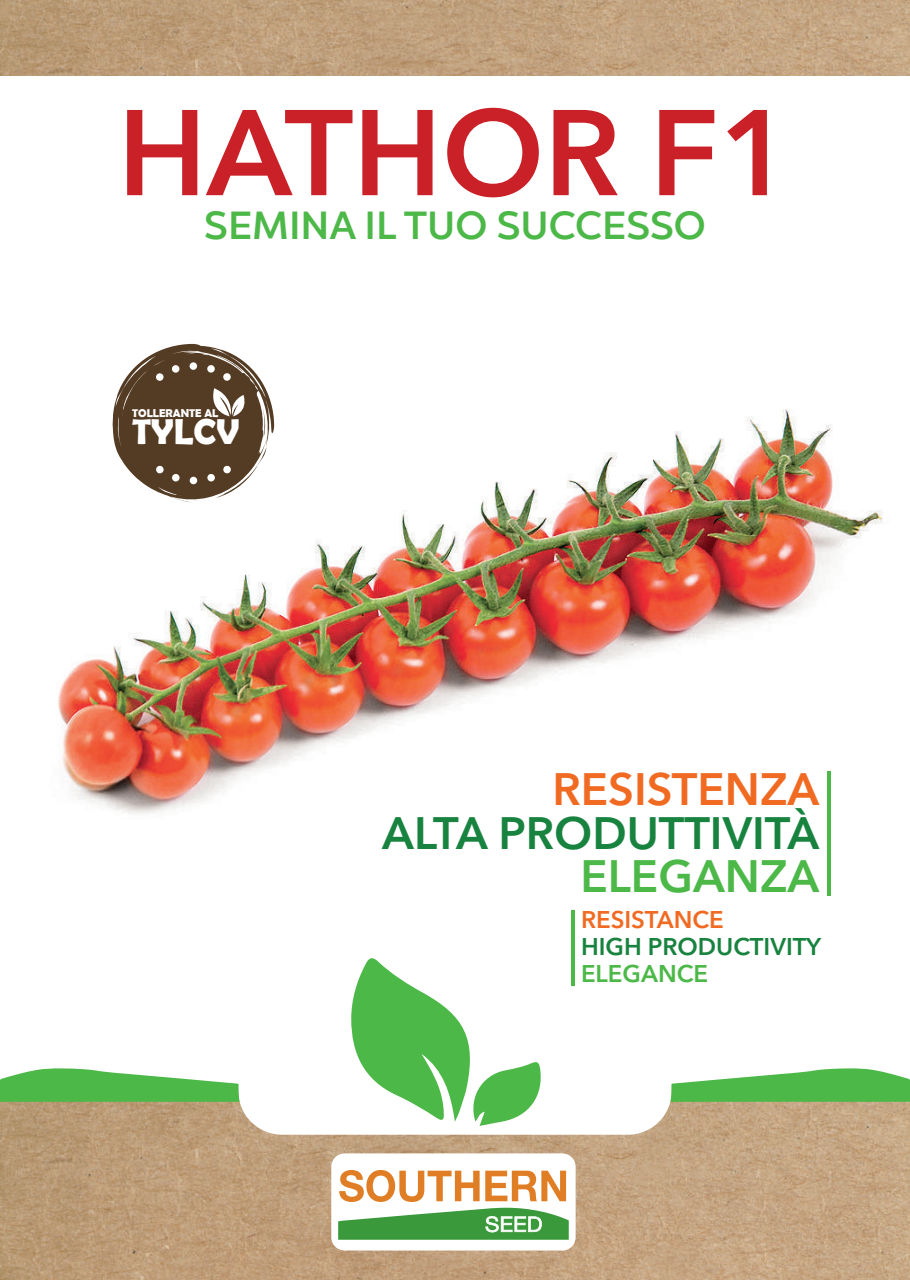
<style>
.page{position:relative;width:910px;height:1280px;background:#fff}
.page>*{position:absolute;margin:0;border:0;box-sizing:border-box;transform-origin:0 0}
.t1{font:600 120.3px "Avenir Next LT Pro";color:#ca2128}
.t2{font:600 45px "Avenir Next LT Pro";color:#18823f}
.t3{font:600 45px "Avenir Next LT Pro";color:#f16a22}
.t4{font:600 45px "Avenir Next LT Pro";color:#4cb848}
.t5{font:500 39px "Chronica Pro";color:#4cb848}
.t6{font:700 36.15px "Berlin Sans FB Demi";color:#fff}
.t7{font:600 24px "Avenir Next LT Pro";color:#18823f}
.t8{font:600 24px "Avenir Next LT Pro";color:#f16a22}
.t9{font:600 24px "Avenir Next LT Pro";color:#4cb848}
.t10{font:700 11.4px "Berlin Sans FB Demi";color:#fff}
</style>
<div class="page">
<img style="left:0;top:1102px;width:910px;height:178px">
<img style="left:0;top:0;width:910px;height:75px">
<div style="left:238px;top:1004px;width:434px;height:131px;background:#fff;border-radius:44px"></div>
<svg style="left:670px;top:1068px;width:240px;height:34px"></svg>
<svg style="left:0;top:1068px;width:240px;height:34px"></svg>
<img style="left:58px;top:343px;width:825px;height:471px">
<div style="left:331px;top:1153px;width:245px;height:97px;background:#fff;border-radius:13px"></div>
<svg style="left:339px;top:1170px;width:227px;height:32px"></svg>
<svg style="left:338px;top:1208px;width:231px;height:32px"></svg>
<svg style="left:351px;top:958px;width:190px;height:168px"></svg>
<hr style="left:827px;top:771px;width:4px;height:125px;background:#4cb848">
<hr style="left:571px;top:910px;width:4px;height:75px;background:#4cb848">
<svg style="left:112px;top:344px;width:162px;height:159px"></svg>
<h1 class="t1" style="left:118px;top:80px;width:676px">HATHOR F1</h1>
<p class="t5" style="left:204px;top:201px;width:503px">SEMINA IL TUO SUCCESSO</p>
<p class="t10" style="left:132px;top:406px;width:88px">TOLLERANTE AL</p>
<p class="t6" style="left:132px;top:411px;width:109px">TYLCV</p>
<p class="t3" style="left:552px;top:762px;width:268px">RESISTENZA</p>
<p class="t2" style="left:382px;top:805px;width:439px">ALTA PRODUTTIVITÀ</p>
<p class="t4" style="left:580px;top:849px;width:240px">ELEGANZA</p>
<p class="t8" style="left:581px;top:905px;width:144px">RESISTANCE</p>
<p class="t7" style="left:581px;top:932px;width:242px">HIGH PRODUCTIVITY</p>
<p class="t9" style="left:581px;top:959px;width:129px">ELEGANCE</p>
</div>
